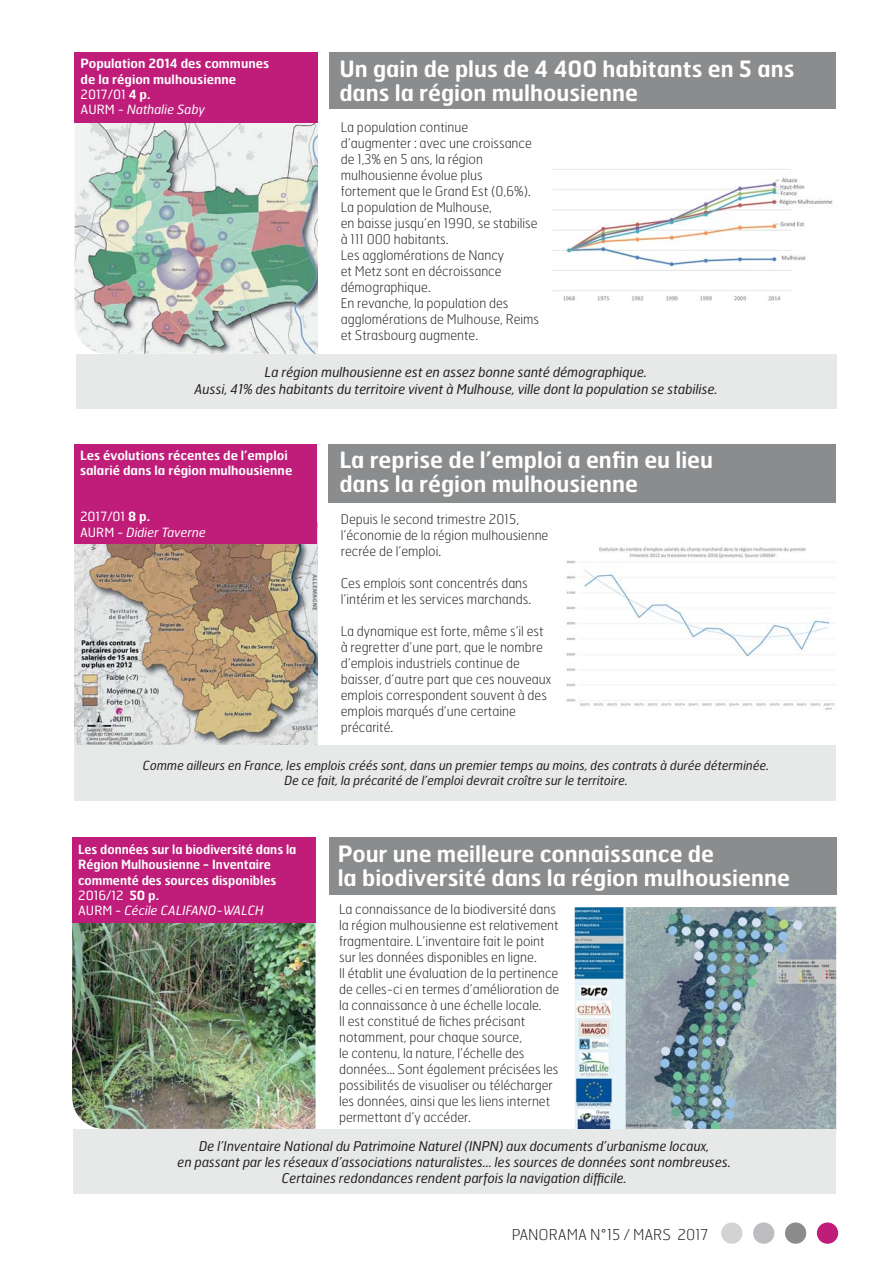
<style>
.page{position:relative;width:893px;height:1263px;background:#fff}
.page>*{position:absolute;margin:0;border:0;box-sizing:border-box;transform-origin:0 0}
.t1{font:600 22.5px/24px "Hermes FB";color:#fff}
.t2{font:100 15px "Hermes FB";color:#231f20}
.t3{font:italic 13.5px/16.2px "Hermes FB";color:#231f20;text-align:center}
.t4{font:100 13.35px/16px "Hermes FB";color:#231f20}
.t5{font:600 12.75px/15.3px "Hermes FB";color:#fff}
.t6{font:600 12.75px/15.3px "Hermes FB";color:#fff;scale:.96 1}
.t7{font:italic 12.75px/15.3px "Hermes FB";color:#fff}
.t8{font:italic 12.6px/15.1px "Hermes FB";color:#231f20;text-align:center}
.s1{font-weight:400}
.s2{font-weight:400;font-style:italic}
.s3{font-style:normal}
.s4{font-weight:600;font-style:normal}
</style>
<div class="page">
<img style="left:552px;top:169px;width:281px;height:132px">
<div style="left:721px;top:1222px;width:21px;height:22px;background:#d1d3d4;border-radius:50%"></div>
<div style="left:753px;top:1222px;width:21px;height:22px;background:#bbbdc0;border-radius:50%"></div>
<div style="left:785px;top:1222px;width:21px;height:22px;background:#8a8c8e;border-radius:50%"></div>
<div style="left:817px;top:1222px;width:21px;height:22px;background:#bf1d79;border-radius:50%"></div>
<img style="left:75px;top:544px;width:242px;height:202px">
<div style="left:75px;top:444px;width:242px;height:100px;background:#bf1d79"></div>
<div style="left:329px;top:444px;width:507px;height:58px;background:#8a8c8e"></div>
<div style="left:75px;top:746px;width:761px;height:55px;background:#e7e8e8"></div>
<div style="left:76px;top:354px;width:760px;height:54px;background:#e7e8e8"></div>
<img style="left:75px;top:123px;width:243px;height:231px">
<div style="left:75px;top:52px;width:243px;height:71px;background:#bf1d79"></div>
<img style="left:575px;top:907px;width:261px;height:222px">
<div style="left:329px;top:837px;width:507px;height:58px;background:#8a8c8e"></div>
<img style="left:72px;top:923px;width:243px;height:206px">
<div style="left:72px;top:837px;width:243px;height:86px;background:#bf1d79"></div>
<div style="left:73px;top:1129px;width:763px;height:65px;background:#e7e8e8"></div>
<div style="left:329px;top:52px;width:506px;height:57px;background:#8a8c8e"></div>
<img style="left:566px;top:547px;width:269px;height:163px">
<p class="t5" style="left:81px;top:56px;width:190px">Population 2014 des communes de la région mulhousienne<br><span class="s1">2017/01</span> 4 p.<br><span class="s1">AURM -</span> <span class="s2">Nathalie Saby</span></p>
<h1 class="t1" style="left:339px;top:57px;width:457px">Un gain de plus de 4 400 habitants en 5 ans dans la région mulhousienne</h1>
<p class="t4" style="left:341px;top:120px;width:200px">La population continue d’augmenter : avec une croissance de 1,3% en 5 ans, la région mulhousienne évolue plus fortement que le Grand Est (0,6%).<br>La population de Mulhouse,<br>en baisse jusqu’en 1990, se stabilise à 111 000 habitants.<br>Les agglomérations de Nancy<br>et Metz sont en décroissance démographique.<br>En revanche, la population des agglomérations de Mulhouse, Reims et Strasbourg augmente.</p>
<p class="t3" style="left:194px;top:365px;width:525px">La région mulhousienne est en assez bonne santé démographique.<br>Aussi, 41% des habitants du territoire vivent à Mulhouse, ville dont la population se stabilise.</p>
<p class="t5" style="left:80px;top:448px;width:214px">Les évolutions récentes de l’emploi salarié dans la région mulhousienne</p>
<p class="t7" style="left:80px;top:510px;width:128px"><span class="s3">2017/01</span> <span class="s4">8 p.<br></span><span class="s3">AURM -</span> Didier Taverne</p>
<h1 class="t1" style="left:339px;top:448px;width:375px">La reprise de l’emploi a enfin eu lieu dans la région mulhousienne</h1>
<p class="t4" style="left:341px;top:511px;width:209px">Depuis le second trimestre 2015, l’économie de la région mulhousienne recrée de l’emploi.</p>
<p class="t4" style="left:341px;top:576px;width:192px">Ces emplois sont concentrés dans l’intérim et les services marchands.</p>
<p class="t4" style="left:341px;top:624px;width:212px">La dynamique est forte, même s’il est à regretter d’une part, que le nombre d’emplois industriels continue de baisser, d’autre part que ces nouveaux emplois correspondent souvent à des emplois marqués d’une certaine précarité.</p>
<p class="t8" style="left:143px;top:759px;width:628px">Comme ailleurs en France, les emplois créés sont, dans un premier temps au moins, des contrats à durée déterminée.<br>De ce fait, la précarité de l’emploi devrait croître sur le territoire.</p>
<p class="t6" style="left:78px;top:842px;width:229px">Les données sur la biodiversité dans la<br>Région Mulhousienne - Inventaire commenté des sources disponibles<br><span class="s1">2016/12</span> 50 p.<br><span class="s1">AURM -</span> <span class="s2">Cécile CALIFANO-WALCH</span></p>
<h1 class="t1" style="left:338px;top:842px;width:454px">Pour une meilleure connaissance de<br>la biodiversité dans la région mulhousienne</h1>
<p class="t4" style="left:339px;top:902px;width:222px">La connaissance de la biodiversité dans la région mulhousienne est relativement fragmentaire. L’inventaire fait le point sur les données disponibles en ligne.<br>Il établit une évaluation de la pertinence de celles-ci en termes d’amélioration de la connaissance à une échelle locale.<br>Il est constitué de fiches précisant notamment, pour chaque source,<br>le contenu, la nature, l’échelle des données… Sont également précisées les possibilités de visualiser ou télécharger les données, ainsi que les liens internet permettant d’y accéder.</p>
<p class="t3" style="left:178px;top:1139px;width:555px">De l’Inventaire National du Patrimoine Naturel (INPN) aux documents d’urbanisme locaux,<br>en passant par les réseaux d’associations naturalistes… les sources de données sont nombreuses.<br>Certaines redondances rendent parfois la navigation difficile.</p>
<p class="t2" style="left:512px;top:1228px;width:198px">PANORAMA N°15 / MARS 2017</p>
</div>
